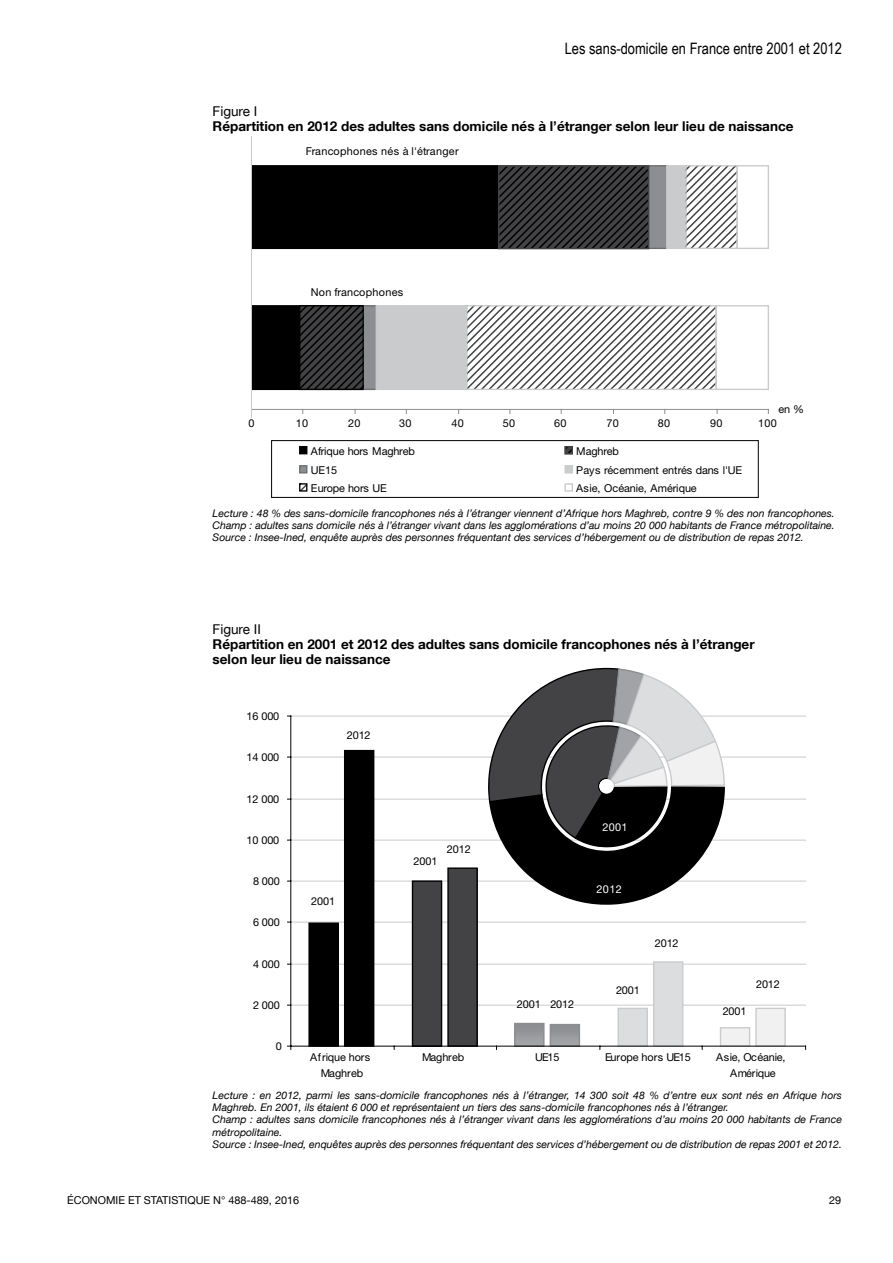
<style>
.page{position:relative;width:893px;height:1263px;background:#fff}
.page>*{position:absolute;margin:0;border:0;box-sizing:border-box;transform-origin:0 0}
.t1{font:15.75px "Arial Narrow";color:#000}
.t2{font:700 13.5px/15px "Helvetica Neue LT Com";color:#000}
.t3{font:13.5px "Helvetica Neue LT Com";color:#000}
.t4{font:10.8px/16.2px "Helvetica Neue LT Std";letter-spacing:-.01em;color:#000;text-align:center}
.t5{font:10.8px "Helvetica Neue LT Std";letter-spacing:.025em;color:#000}
.t6{font:10.8px "Helvetica Neue LT Com";color:#000}
.t7{font:10.8px "Helvetica Neue LT Std";letter-spacing:.025em;color:#fff}
.t8{font:italic 10.5px/12.5px "Helvetica Neue LT Com";color:#000;text-align:justify}
</style>
<div class="page">
<div style="left:251px;top:306px;width:49px;height:83px;background:#000"></div>
<div style="left:251px;top:305px;width:49px;height:85px;border:1px solid #000"></div>
<div style="left:251px;top:166px;width:248px;height:82px;background:#000"></div>
<div style="left:251px;top:165px;width:248px;height:84px;border:1px solid #000"></div>
<div style="left:362px;top:305px;width:15px;height:85px;background:#8c8e91;border:1px solid #6c6e70"></div>
<div style="left:648px;top:165px;width:19px;height:84px;background:#8c8e91;border:1px solid #6c6e70"></div>
<div style="left:375px;top:305px;width:92px;height:85px;background:#cacbcd;border:1px solid #cacbcd"></div>
<div style="left:666px;top:165px;width:21px;height:84px;background:#cacbcd"></div>
<svg style="left:466px;top:305px;width:249px;height:85px"></svg>
<svg style="left:685px;top:165px;width:51px;height:84px"></svg>
<div style="left:715px;top:305px;width:54px;height:85px;border:1px solid #cacbcd"></div>
<div style="left:736px;top:165px;width:33px;height:84px;border:1px solid #cacbcd"></div>
<svg style="left:299px;top:305px;width:65px;height:85px;background:#2d2d2e"></svg>
<hr style="left:251px;top:409px;width:517px;height:1px;background:#8c8e91">
<hr style="left:251px;top:137px;width:1px;height:281px;background:#cacbcd">
<div style="left:299px;top:446px;width:8px;height:8px;background:#000;border:1px solid #000"></div>
<div style="left:299px;top:465px;width:8px;height:8px;background:#8c8e91;border:1px solid #6c6e70"></div>
<div style="left:565px;top:465px;width:8px;height:8px;background:#cacbcd"></div>
<svg style="left:299px;top:483px;width:8px;height:9px"></svg>
<div style="left:565px;top:483px;width:8px;height:9px;border:1px solid #cacbcd"></div>
<div style="left:271px;top:440px;width:488px;height:58px;border:1px solid #000"></div>
<svg style="left:565px;top:446px;width:8px;height:8px"></svg>
<svg style="left:498px;top:165px;width:151px;height:84px;background:#313133"></svg>
<hr style="left:291px;top:1005px;width:515px;height:1px;background:#cacbcd">
<hr style="left:291px;top:964px;width:515px;height:1px;background:#cacbcd">
<hr style="left:291px;top:922px;width:515px;height:1px;background:#cacbcd">
<hr style="left:291px;top:881px;width:515px;height:1px;background:#cacbcd">
<hr style="left:291px;top:840px;width:515px;height:1px;background:#cacbcd">
<hr style="left:291px;top:799px;width:515px;height:1px;background:#cacbcd">
<hr style="left:291px;top:757px;width:515px;height:1px;background:#cacbcd">
<hr style="left:291px;top:716px;width:515px;height:1px;background:#cacbcd">
<div style="left:309px;top:923px;width:29px;height:123px;background:#000"></div>
<div style="left:308px;top:922px;width:31px;height:124px;border:1px solid #000"></div>
<div style="left:412px;top:881px;width:30px;height:165px;background:#434345"></div>
<div style="left:412px;top:880px;width:30px;height:166px;border:1px solid #000"></div>
<svg style="left:516px;top:1025px;width:27px;height:19px"></svg>
<div style="left:514px;top:1023px;width:31px;height:23px;border:1px solid #8c8e91"></div>
<div style="left:618px;top:1008px;width:29px;height:38px;background:#dcddde"></div>
<div style="left:617px;top:1008px;width:31px;height:38px;border:1px solid #cacbcd"></div>
<div style="left:720px;top:1028px;width:30px;height:18px;background:#f1f1f2"></div>
<div style="left:720px;top:1027px;width:30px;height:19px;border:1px solid #cacbcd"></div>
<div style="left:345px;top:750px;width:29px;height:296px;background:#000"></div>
<div style="left:344px;top:750px;width:30px;height:296px;border:1px solid #000"></div>
<div style="left:448px;top:868px;width:29px;height:178px;background:#434345"></div>
<div style="left:447px;top:867px;width:31px;height:179px;border:1px solid #000"></div>
<svg style="left:552px;top:1026px;width:26px;height:18px"></svg>
<div style="left:550px;top:1024px;width:30px;height:22px;border:1px solid #8c8e91"></div>
<div style="left:654px;top:962px;width:29px;height:84px;background:#dcddde"></div>
<div style="left:653px;top:961px;width:30px;height:85px;border:1px solid #cacbcd"></div>
<div style="left:756px;top:1008px;width:29px;height:38px;background:#f1f1f2"></div>
<div style="left:755px;top:1008px;width:31px;height:38px;border:1px solid #cacbcd"></div>
<hr style="left:291px;top:716px;width:1px;height:330px;background:#000">
<hr style="left:291px;top:1046px;width:515px;height:1px;background:#000">
<svg style="left:487px;top:668px;width:239px;height:237px"></svg>
<div style="left:599px;top:779px;width:15px;height:14px;background:#fff;border-radius:50%"></div>
<h1 class="t1" style="left:565px;top:37px;width:279px">Les sans-domicile en France entre 2001 et 2012</h1>
<p class="t3" style="left:213px;top:103px;width:46px">Figure I</p>
<p class="t2" style="left:213px;top:118px;width:582px">Répartition en 2012 des adultes sans domicile nés à l’étranger selon leur lieu de naissance</p>
<p class="t5" style="left:306px;top:144px;width:154px">Francophones nés à l'étranger</p>
<p class="t5" style="left:311px;top:285px;width:94px">Non francophones</p>
<p class="t4" style="left:778px;top:401px;width:27px">en %</p>
<p class="t4" style="left:248px;top:415px;width:8px">0</p>
<p class="t4" style="left:296px;top:415px;width:14px">10</p>
<p class="t4" style="left:348px;top:415px;width:14px">20</p>
<p class="t4" style="left:399px;top:415px;width:14px">30</p>
<p class="t4" style="left:452px;top:415px;width:14px">40</p>
<p class="t4" style="left:503px;top:415px;width:14px">50</p>
<p class="t4" style="left:554px;top:415px;width:14px">60</p>
<p class="t4" style="left:606px;top:415px;width:14px">70</p>
<p class="t4" style="left:658px;top:415px;width:14px">80</p>
<p class="t4" style="left:710px;top:415px;width:14px">90</p>
<p class="t4" style="left:758px;top:415px;width:20px">100</p>
<p class="t4" style="left:311px;top:443px;width:105px">Afrique hors Maghreb</p>
<p class="t4" style="left:576px;top:443px;width:44px">Maghreb</p>
<p class="t4" style="left:311px;top:462px;width:28px">UE15</p>
<p class="t4" style="left:576px;top:462px;width:167px">Pays récemment entrés dans l'UE</p>
<p class="t4" style="left:311px;top:480px;width:77px">Europe hors UE</p>
<p class="t4" style="left:576px;top:480px;width:122px">Asie, Océanie, Amérique</p>
<p class="t8" style="left:213px;top:506px;width:624px">Lecture : 48 % des sans‑domicile francophones nés à l’étranger viennent d’Afrique hors Maghreb, contre 9 % des non francophones.<br>Champ : adultes sans domicile nés à l’étranger vivant dans les agglomérations d’au moins 20 000 habitants de France métropolitaine.<br>Source : Insee‑Ined, enquête auprès des personnes fréquentant des services d’hébergement ou de distribution de repas 2012.</p>
<p class="t3" style="left:213px;top:621px;width:50px">Figure II</p>
<p class="t2" style="left:213px;top:636px;width:543px">Répartition en 2001 et 2012 des adultes sans domicile francophones nés à l’étranger selon leur lieu de naissance</p>
<p class="t4" style="left:247px;top:708px;width:34px">16 000</p>
<p class="t4" style="left:247px;top:749px;width:34px">14 000</p>
<p class="t4" style="left:247px;top:791px;width:34px">12 000</p>
<p class="t4" style="left:247px;top:832px;width:34px">10 000</p>
<p class="t4" style="left:253px;top:873px;width:28px">8 000</p>
<p class="t4" style="left:253px;top:914px;width:28px">6 000</p>
<p class="t4" style="left:253px;top:956px;width:28px">4 000</p>
<p class="t4" style="left:253px;top:997px;width:28px">2 000</p>
<p class="t4" style="left:276px;top:1038px;width:8px">0</p>
<p class="t4" style="left:347px;top:727px;width:25px">2012</p>
<p class="t4" style="left:311px;top:893px;width:25px">2001</p>
<p class="t4" style="left:414px;top:853px;width:25px">2001</p>
<p class="t4" style="left:447px;top:841px;width:25px">2012</p>
<p class="t4" style="left:517px;top:996px;width:25px">2001</p>
<p class="t4" style="left:550px;top:996px;width:25px">2012</p>
<p class="t7" style="left:602px;top:821px;width:27px">2001</p>
<p class="t7" style="left:597px;top:883px;width:27px">2012</p>
<p class="t4" style="left:616px;top:982px;width:25px">2001</p>
<p class="t4" style="left:655px;top:935px;width:25px">2012</p>
<p class="t4" style="left:723px;top:1003px;width:25px">2001</p>
<p class="t4" style="left:756px;top:976px;width:25px">2012</p>
<p class="t4" style="left:310px;top:1049px;width:62px">Afrique hors<br>Maghreb</p>
<p class="t4" style="left:422px;top:1049px;width:44px">Maghreb</p>
<p class="t4" style="left:535px;top:1049px;width:26px">UE15</p>
<p class="t4" style="left:605px;top:1049px;width:87px">Europe hors UE15</p>
<p class="t4" style="left:716px;top:1049px;width:71px">Asie, Océanie,<br>Amérique</p>
<p class="t8" style="left:213px;top:1088px;width:631px;text-align:left">Lecture : en 2012, parmi les sans‑domicile francophones nés à l’étranger, 14 300 soit 48 % d’entre eux sont nés en Afrique hors Maghreb. En 2001, ils étaient 6 000 et représentaient un tiers des sans-domicile francophones nés à l’étranger.<br>Champ : adultes sans domicile francophones nés à l’étranger vivant dans les agglomérations d’au moins 20 000 habitants de France métropolitaine.<br>Source : Insee‑Ined, enquêtes auprès des personnes fréquentant des services d’hébergement ou de distribution de repas 2001 et 2012.</p>
<p class="t6" style="left:67px;top:1193px;width:233px">ÉCONOMIE ET STATISTIQUE N° 488-489, 2016</p>
<p class="t6" style="left:829px;top:1193px;width:14px">29</p>
</div>
